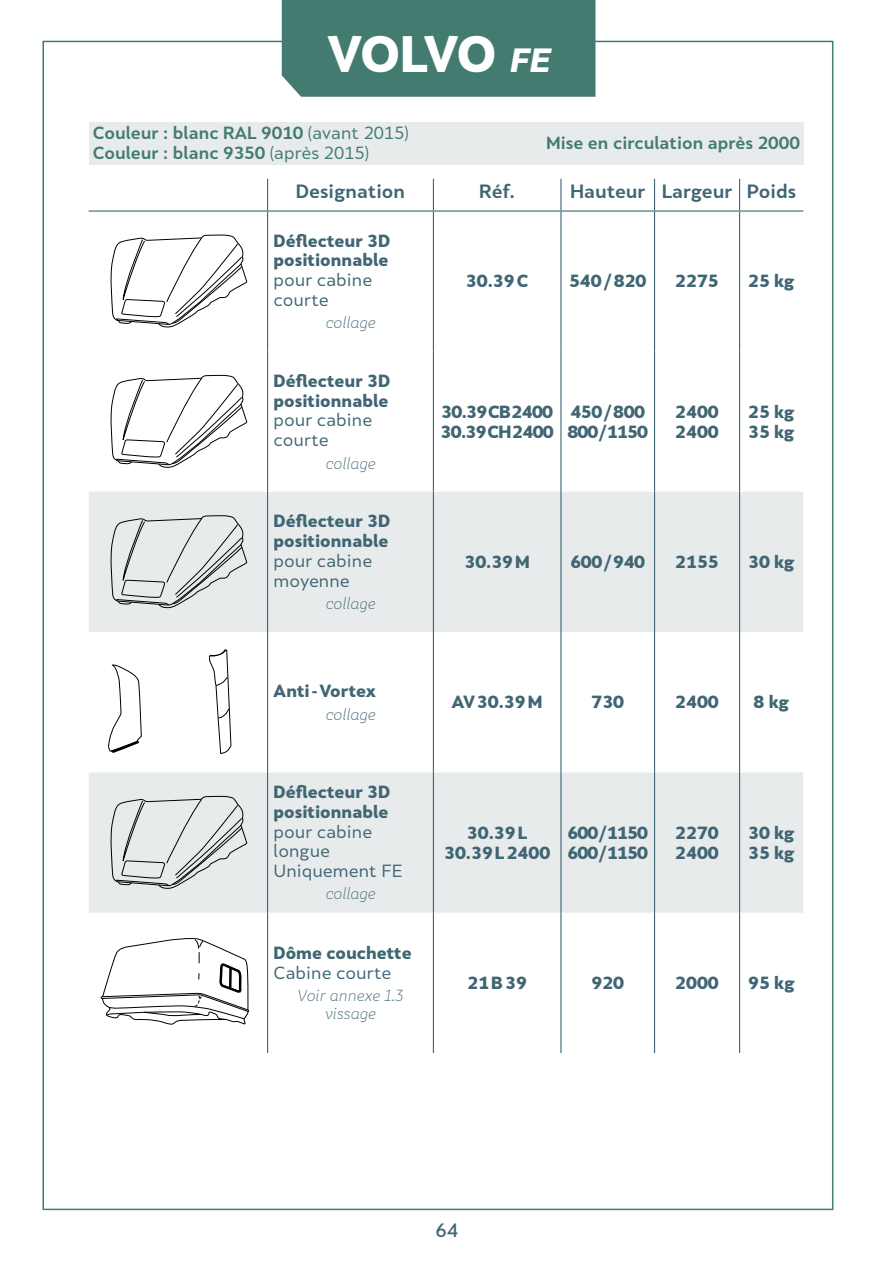
<style>
.page{position:relative;width:893px;height:1263px;background:#fff}
.page>*{position:absolute;margin:0;border:0;box-sizing:border-box;transform-origin:0 0}
.t1{font:900 48px "Skola Sans";letter-spacing:-.02em;color:#fff}
.t2{font:700 18px "Skola Sans";color:#406674}
.t3{font:500 18px "Skola Sans";color:#406674}
.t4{font:900 16.5px/19.8px "Skola Sans";color:#406674}
.t5{font:16.5px/19.8px "Skola Sans";color:#406674}
.t6{font:700 16.5px/19.8px "Skola Sans";color:#447b70}
.t7{font:900 16.5px/19.8px "Skola Sans";letter-spacing:-.05em;color:#406674}
.t8{font:900 16.5px/19.8px "Skola Sans";letter-spacing:-.04em;color:#406674}
.t9{font:italic 300 15px/18px "Skola Sans";color:#406674;text-align:center}
.s1{font-style:italic;font-size:31.5px}
.s2{font-weight:400}
</style>
<div class="page">
<div style="left:282px;top:0;width:313px;height:97px;background:#447b70"></div>
<div style="left:89px;top:122px;width:370px;height:42px;background:#e8ebec"></div>
<div style="left:434px;top:122px;width:370px;height:42px;background:#e8ebec"></div>
<svg style="left:89px;top:492px;width:714px;height:421px;fill:#e8ebec"></svg>
<hr style="left:267px;top:179px;width:1px;height:31px;background:#406674">
<hr style="left:433px;top:179px;width:1px;height:31px;background:#406674">
<hr style="left:433px;top:212px;width:1px;height:139px;background:#406674">
<hr style="left:433px;top:351px;width:1px;height:141px;background:#406674">
<hr style="left:433px;top:492px;width:1px;height:140px;background:#406674">
<hr style="left:433px;top:632px;width:1px;height:140px;background:#406674">
<hr style="left:433px;top:772px;width:1px;height:141px;background:#406674">
<hr style="left:433px;top:913px;width:1px;height:140px;background:#406674">
<hr style="left:267px;top:212px;width:1px;height:139px;background:#406674">
<hr style="left:267px;top:351px;width:1px;height:141px;background:#406674">
<hr style="left:267px;top:492px;width:1px;height:140px;background:#406674">
<hr style="left:267px;top:632px;width:1px;height:140px;background:#406674">
<hr style="left:267px;top:772px;width:1px;height:141px;background:#406674">
<hr style="left:267px;top:913px;width:1px;height:140px;background:#406674">
<hr style="left:89px;top:210px;width:472px;height:2px;background:#406674">
<hr style="left:561px;top:210px;width:242px;height:2px;background:#406674">
<hr style="left:560px;top:179px;width:2px;height:31px;background:#406674">
<hr style="left:654px;top:179px;width:1px;height:31px;background:#406674">
<hr style="left:739px;top:179px;width:1px;height:31px;background:#406674">
<hr style="left:560px;top:212px;width:2px;height:139px;background:#406674">
<hr style="left:654px;top:212px;width:1px;height:139px;background:#406674">
<hr style="left:739px;top:212px;width:1px;height:139px;background:#406674">
<hr style="left:560px;top:351px;width:2px;height:141px;background:#406674">
<hr style="left:654px;top:351px;width:1px;height:141px;background:#406674">
<hr style="left:739px;top:351px;width:1px;height:141px;background:#406674">
<hr style="left:560px;top:492px;width:2px;height:140px;background:#406674">
<hr style="left:654px;top:492px;width:1px;height:140px;background:#406674">
<hr style="left:739px;top:492px;width:1px;height:140px;background:#406674">
<hr style="left:560px;top:632px;width:2px;height:140px;background:#406674">
<hr style="left:654px;top:632px;width:1px;height:140px;background:#406674">
<hr style="left:739px;top:632px;width:1px;height:140px;background:#406674">
<hr style="left:560px;top:772px;width:2px;height:141px;background:#406674">
<hr style="left:654px;top:772px;width:1px;height:141px;background:#406674">
<hr style="left:739px;top:772px;width:1px;height:141px;background:#406674">
<hr style="left:560px;top:913px;width:2px;height:140px;background:#406674">
<hr style="left:654px;top:913px;width:1px;height:140px;background:#406674">
<hr style="left:739px;top:913px;width:1px;height:140px;background:#406674">
<svg style="left:110px;top:234px;width:138px;height:94px"></svg>
<svg style="left:110px;top:374px;width:138px;height:94px"></svg>
<svg style="left:110px;top:515px;width:138px;height:93px;background:#d3d6d7"></svg>
<svg style="left:108px;top:665px;width:34px;height:88px"></svg>
<svg style="left:209px;top:649px;width:22px;height:105px"></svg>
<svg style="left:110px;top:795px;width:138px;height:94px;background:#d3d6d7"></svg>
<svg style="left:101px;top:938px;width:148px;height:87px"></svg>
<h1 class="t1" style="left:328px;top:31px;width:228px">VOLVO <span class="s1">FE</span></h1>
<p class="t6" style="left:93px;top:124px;width:317px">Couleur : blanc RAL 9010 <span class="s2">(avant 2015)<br></span>Couleur : blanc 9350 <span class="s2">(après 2015)</span></p>
<p class="t6" style="left:546px;top:134px;width:255px">Mise en circulation après 2000</p>
<p class="t2" style="left:296px;top:183px;width:111px">Designation</p>
<p class="t2" style="left:479px;top:183px;width:37px">Réf.</p>
<p class="t2" style="left:570px;top:183px;width:228px">Hauteur Largeur Poids</p>
<p class="t4" style="left:274px;top:231px;width:118px">Déflecteur 3D positionnable</p>
<p class="t5" style="left:274px;top:271px;width:100px">pour cabine courte</p>
<p class="t9" style="left:325px;top:314px;width:52px">collage</p>
<p class="t4" style="left:466px;top:272px;width:64px">30.39 C</p>
<p class="t4" style="left:569px;top:272px;width:79px">540 / 820</p>
<p class="t4" style="left:675px;top:272px;width:45px">2275</p>
<p class="t4" style="left:748px;top:272px;width:48px">25 kg</p>
<p class="t4" style="left:274px;top:372px;width:118px">Déflecteur 3D positionnable</p>
<p class="t5" style="left:274px;top:411px;width:100px">pour cabine courte</p>
<p class="t9" style="left:325px;top:455px;width:52px">collage</p>
<p class="t4" style="left:274px;top:512px;width:118px">Déflecteur 3D positionnable</p>
<p class="t5" style="left:274px;top:552px;width:100px">pour cabine moyenne</p>
<p class="t9" style="left:325px;top:595px;width:52px">collage</p>
<p class="t4" style="left:274px;top:682px;width:104px">Anti - Vortex</p>
<p class="t9" style="left:325px;top:706px;width:52px">collage</p>
<p class="t4" style="left:274px;top:783px;width:118px">Déflecteur 3D positionnable</p>
<p class="t5" style="left:274px;top:822px;width:131px">pour cabine longue<br>Uniquement FE</p>
<p class="t9" style="left:325px;top:886px;width:52px">collage</p>
<p class="t4" style="left:274px;top:944px;width:140px">Dôme couchette</p>
<p class="t5" style="left:274px;top:964px;width:119px">Cabine courte</p>
<p class="t9" style="left:297px;top:987px;width:108px">Voir annexe 1.3 vissage</p>
<p class="t8" style="left:441px;top:403px;width:115px">30.39 CB 2400<br>30.39 CH 2400</p>
<p class="t7" style="left:567px;top:403px;width:82px">450 / 800<br>800 / 1150</p>
<p class="t4" style="left:675px;top:403px;width:45px">2400<br>2400</p>
<p class="t4" style="left:748px;top:403px;width:48px">25 kg<br>35 kg</p>
<p class="t4" style="left:464px;top:553px;width:67px">30.39 M</p>
<p class="t4" style="left:570px;top:553px;width:76px">600 / 940</p>
<p class="t4" style="left:675px;top:553px;width:45px">2155</p>
<p class="t4" style="left:748px;top:553px;width:48px">30 kg</p>
<p class="t4" style="left:452px;top:693px;width:92px">AV 30.39 M</p>
<p class="t4" style="left:591px;top:693px;width:34px">730</p>
<p class="t4" style="left:675px;top:693px;width:45px">2400</p>
<p class="t4" style="left:754px;top:693px;width:37px">8 kg</p>
<p class="t4" style="left:444px;top:824px;width:108px;text-align:center">30.39 L<br>30.39 L 2400</p>
<p class="t7" style="left:567px;top:824px;width:82px">600 / 1150<br>600 / 1150</p>
<p class="t4" style="left:675px;top:824px;width:45px">2270<br>2400</p>
<p class="t4" style="left:748px;top:824px;width:48px">30 kg<br>35 kg</p>
<p class="t4" style="left:467px;top:974px;width:61px">21 B 39</p>
<p class="t4" style="left:591px;top:974px;width:34px">920</p>
<p class="t4" style="left:675px;top:974px;width:45px">2000</p>
<p class="t4" style="left:748px;top:974px;width:48px">95 kg</p>
<p class="t3" style="left:436px;top:1221px;width:24px">64</p>
</div>
